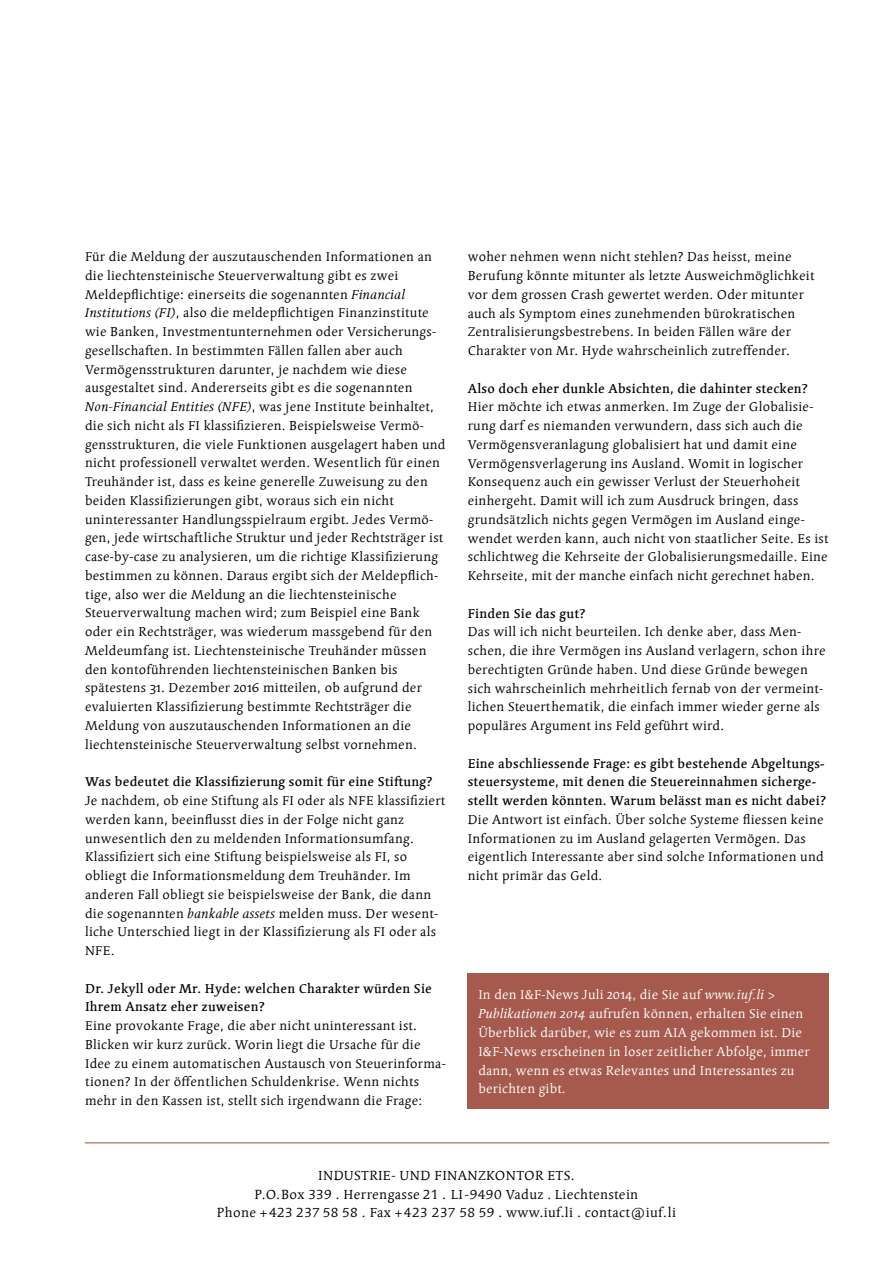
<style>
.page{position:relative;width:893px;height:1263px;background:#fff}
.page>*{position:absolute;margin:0;border:0;box-sizing:border-box;transform-origin:0 0}
.t1{font:13.2px/18.8px "Linotype Syntax Srf Com";letter-spacing:.025em;color:#000;text-align:center}
.t2{font:12.75px/18.8px "Linotype Syntax Srf Com";letter-spacing:.02em;color:#000}
.t3{font:500 12.75px/18.8px "Linotype Syntax Srf Com";letter-spacing:.02em;color:#000}
.t4{font:12.75px/18.8px "Linotype Syntax Srf Com";letter-spacing:.015em;color:#fff}
.s1{font-style:italic}
</style>
<div class="page">
<hr style="left:85px;top:1142px;width:744px;height:1px;background:#a55a4d">
<div style="left:468px;top:974px;width:361px;height:135px;background:#a55a4d"></div>
<p class="t2" style="left:85px;top:247px;width:362px">Für die Meldung der auszutauschenden Informationen an die liechtensteinische Steuerverwaltung gibt es zwei Meldepflichtige: einerseits die sogenannten <span class="s1">Financial Institutions (FI)</span>, also die meldepflichtigen Finanzinstitute wie Banken, Investmentunternehmen oder Versicherungs&shy;gesellschaften. In bestimmten Fällen fallen aber auch Vermögensstrukturen darunter, je nachdem wie diese ausgestaltet sind. Andererseits gibt es die sogenannten <span class="s1">Non-Financial Entities (NFE)</span>, was jene Institute beinhaltet, die sich nicht als FI klassifizieren. Beispielsweise Vermö&shy;gensstrukturen, die viele Funktionen ausgelagert haben und nicht professionell verwaltet werden. Wesentlich für einen Treuhänder ist, dass es keine generelle Zuweisung zu den beiden Klassifizierungen gibt, woraus sich ein nicht uninteressanter Handlungsspielraum ergibt. Jedes Vermö&shy;gen, jede wirtschaftliche Struktur und jeder Rechtsträger ist case-by-case zu analysieren, um die richtige Klassifizierung bestimmen zu können. Daraus ergibt sich der Meldepflich&shy;tige, also wer die Meldung an die liechtensteinische Steuerverwaltung machen wird; zum Beispiel eine Bank oder ein Rechtsträger, was wiederum massgebend für den Meldeumfang ist. Liechtensteinische Treuhänder müssen den kontoführenden liechtensteinischen Banken bis spätestens 31. Dezember 2016 mitteilen, ob aufgrund der evaluierten Klassifizierung bestimmte Rechtsträger die Meldung von auszutauschenden Informationen an die liechtensteinische Steuerverwaltung selbst vornehmen.</p>
<p class="t3" style="left:85px;top:772px;width:349px">Was bedeutet die Klassifizierung somit für eine Stiftung?</p>
<p class="t2" style="left:85px;top:791px;width:362px">Je nachdem, ob eine Stiftung als FI oder als NFE klassifiziert werden kann, beeinflusst dies in der Folge nicht ganz unwesentlich den zu meldenden Informationsumfang.<br>Klassifiziert sich eine Stiftung beispielsweise als FI, so obliegt die Informationsmeldung dem Treuhänder. Im anderen Fall obliegt sie beispielsweise der Bank, die dann die sogenannten <span class="s1">bankable assets</span> melden muss. Der wesent&shy;liche Unterschied liegt in der Klassifizierung als FI oder als NFE.</p>
<p class="t3" style="left:85px;top:979px;width:348px">Dr. Jekyll oder Mr. Hyde: welchen Charakter würden Sie<br>Ihrem Ansatz eher zuweisen?</p>
<p class="t2" style="left:85px;top:1016px;width:362px">Eine provokante Frage, die aber nicht uninteressant ist.<br>Blicken wir kurz zurück. Worin liegt die Ursache für die Idee zu einem automatischen Austausch von Steuerinforma&shy;tionen? In der öffentlichen Schuldenkrise. Wenn nichts mehr in den Kassen ist, stellt sich irgendwann die Frage:</p>
<p class="t2" style="left:468px;top:247px;width:348px">woher nehmen wenn nicht stehlen? Das heisst, meine Berufung könnte mitunter als letzte Ausweichmöglichkeit vor dem grossen Crash gewertet werden. Oder mitunter auch als Symptom eines zunehmenden bürokratischen Zentralisierungsbestrebens. In beiden Fällen wäre der Charakter von Mr. Hyde wahrscheinlich zutreffender.</p>
<p class="t3" style="left:468px;top:379px;width:342px">Also doch eher dunkle Absichten, die dahinter stecken?</p>
<p class="t2" style="left:468px;top:397px;width:362px">Hier möchte ich etwas anmerken. Im Zuge der Globalisie&shy;rung darf es niemanden verwundern, dass sich auch die Vermögensveranlagung globalisiert hat und damit eine Vermögensverlagerung ins Ausland. Womit in logischer Konsequenz auch ein gewisser Verlust der Steuerhoheit einhergeht. Damit will ich zum Ausdruck bringen, dass grundsätzlich nichts gegen Vermögen im Ausland einge&shy;wendet werden kann, auch nicht von staatlicher Seite. Es ist schlichtweg die Kehrseite der Globalisierungsmedaille. Eine Kehrseite, mit der manche einfach nicht gerechnet haben.</p>
<p class="t3" style="left:468px;top:604px;width:119px">Finden Sie das gut?</p>
<p class="t2" style="left:468px;top:622px;width:359px">Das will ich nicht beurteilen. Ich denke aber, dass Men&shy;schen, die ihre Vermögen ins Ausland verlagern, schon ihre berechtigten Gründe haben. Und diese Gründe bewegen sich wahrscheinlich mehrheitlich fernab von der vermeint&shy;lichen Steuerthematik, die einfach immer wieder gerne als populäres Argument ins Feld geführt wird.</p>
<p class="t3" style="left:468px;top:754px;width:360px">Eine abschliessende Frage: es gibt bestehende Abgeltungs&shy;steuersysteme, mit denen die Steuereinnahmen sicherge&shy;stellt werden könnten. Warum belässt man es nicht dabei?</p>
<p class="t2" style="left:468px;top:810px;width:357px">Die Antwort ist einfach. Über solche Systeme fliessen keine Informationen zu im Ausland gelagerten Vermögen. Das eigentlich Interessante aber sind solche Informationen und nicht primär das Geld.</p>
<p class="t4" style="left:478px;top:986px;width:333px">In den I&amp;F-News Juli 2014, die Sie auf <span class="s1">www.iuf.li &gt; Publikationen 2014</span> aufrufen können, erhalten Sie einen Überblick darüber, wie es zum AIA gekommen ist. Die I&amp;F-News erscheinen in loser zeitlicher Abfolge, immer dann, wenn es etwas Relevantes und Interessantes zu berichten gibt.</p>
<p class="t1" style="left:217px;top:1166px;width:461px">INDUSTRIE- UND FINANZKONTOR ETS.<br>P.O.Box 339 . Herrengasse 21 . LI-9490 Vaduz . Liechtenstein<br>Phone +423 237 58 58 . Fax +423 237 58 59 . www.iuf.li . contact@iuf.li</p>
</div>
